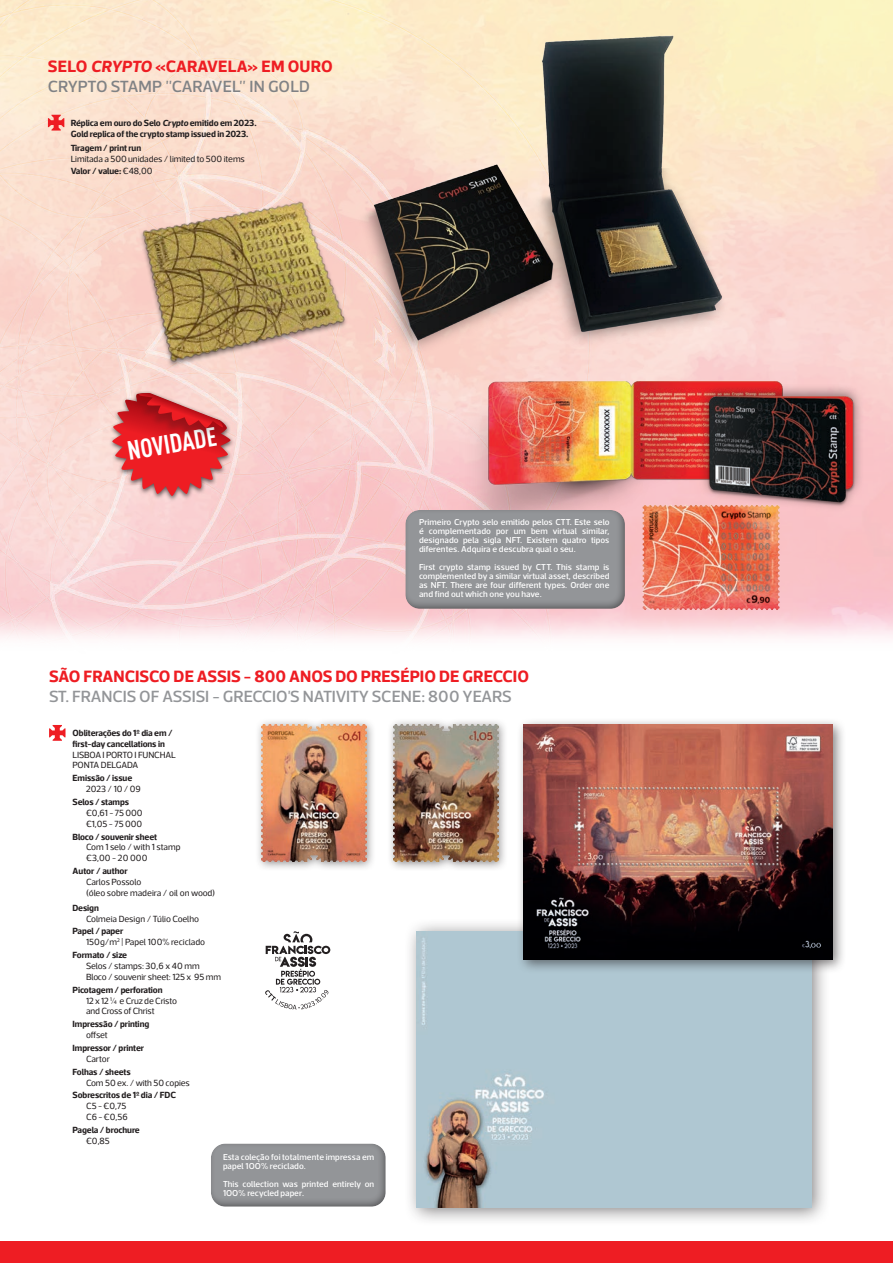
<style>
.page{position:relative;width:893px;height:1263px;background:#fff}
.page>*{position:absolute;margin:0;border:0;box-sizing:border-box;transform-origin:0 0}
.t1{font:700 26.25px "DIN Cond";color:#fff}
.t2{font:700 16.5px "Acto CTT";letter-spacing:.005em;color:#ee1d23}
.t3{font:500 16.5px "Acto CTT";color:#939598}
.t4{font:500 16.5px "Acto CTT";color:#808285}
.t5{font:9px/10.8px "Acto CTT";letter-spacing:-.01em;color:#231f20}
.t6{font:700 9px/10.8px "Acto CTT";letter-spacing:-.01em;color:#231f20}
.t7{font:500 8.7px/9px "Acto CTT";letter-spacing:.01em;color:#fff}
.s1{font-style:italic}
.s2{font-weight:400}
.s3{font-size:5.25px}
</style>
<div class="page">
<img style="left:0;top:0;width:893px;height:640px">
<img style="left:336px;top:17px;width:400px;height:356px">
<img style="left:110px;top:171px;width:270px;height:227px">
<div style="left:0;top:1242px;width:893px;height:21px;background:#ee1d23"></div>
<div style="left:403px;top:918px;width:427px;height:309px;background:#231f20;opacity:.55"></div>
<img style="left:417px;top:931px;width:394px;height:276px">
<svg style="left:49px;top:725px;width:17px;height:16px"></svg>
<div style="left:254px;top:717px;width:122px;height:154px;background:#231f20;opacity:.55"></div>
<img style="left:262px;top:725px;width:104px;height:136px">
<div style="left:386px;top:717px;width:122px;height:154px;background:#231f20;opacity:.55"></div>
<img style="left:394px;top:725px;width:104px;height:136px">
<div style="left:516px;top:717px;width:331px;height:257px;background:#231f20;opacity:.55"></div>
<img style="left:524px;top:725px;width:308px;height:235px">
<svg style="left:265px;top:931px;width:65px;height:78px"></svg>
<svg style="left:48px;top:115px;width:16px;height:16px"></svg>
<img style="left:452px;top:367px;width:342px;height:188px">
<div style="left:210px;top:1141px;width:177px;height:66px;background:#231f20;opacity:.5"></div>
<div style="left:404px;top:508px;width:222px;height:102px;background:#231f20;opacity:.5"></div>
<img style="left:633px;top:496px;width:155px;height:126px">
<div style="left:698px;top:384px;width:166px;height:129px;background:#231f20;opacity:.55"></div>
<img style="left:705px;top:386px;width:155px;height:126px">
<div style="left:109px;top:391px;width:126px;height:111px;background:#231f20;opacity:.71"></div>
<svg style="left:112px;top:393px;width:118px;height:103px;background:#df5457"></svg>
<p class="t2" style="left:48px;top:56px;width:286px">SELO <span class="s1">CRYPTO</span> «CARAVELA» EM OURO</p>
<p class="t4" style="left:48px;top:76px;width:264px">CRYPTO STAMP "CARAVEL" IN GOLD</p>
<p class="t6" style="left:71px;top:117px;width:187px">Réplica em ouro do Selo <span class="s1">Crypto</span> emitido em 2023.</p>
<p class="t6" style="left:71px;top:128px;width:179px">Gold replica of the crypto stamp issued in 2023.</p>
<p class="t6" style="left:71px;top:142px;width:72px">Tiragem / print run</p>
<p class="t5" style="left:71px;top:153px;width:176px">Limitada a 500 unidades / limited to 500 items</p>
<p class="t6" style="left:71px;top:165px;width:83px">Valor / value: <span class="s2">€48,00</span></p>
<p class="t1" style="left:125px;top:435px;width:92px;rotate:-10deg">NOVIDADE</p>
<p class="t7" style="left:419px;top:518px;width:192px;text-align:justify">Primeiro Crypto selo emitido pelos CTT. Este selo é complementado por um bem virtual similar, designado pela sigla NFT. Existem quatro tipos diferentes. Adquira e descubra qual o seu.</p>
<p class="t7" style="left:419px;top:562px;width:192px;text-align:justify">First crypto stamp issued by CTT. This stamp is complemented by a similar virtual asset, described as NFT. There are four different types. Order one and find out which one you have.</p>
<p class="t2" style="left:49px;top:666px;width:481px">SÃO FRANCISCO DE ASSIS - 800 ANOS DO PRESÉPIO DE GRECCIO</p>
<p class="t3" style="left:49px;top:686px;width:464px">ST. FRANCIS OF ASSISI - GRECCIO'S NATIVITY SCENE: 800 YEARS</p>
<p class="t6" style="left:73px;top:727px;width:102px">Obliterações do 1º dia em / first-day cancellations in</p>
<p class="t5" style="left:73px;top:749px;width:105px">LISBOA I PORTO I FUNCHAL</p>
<p class="t5" style="left:73px;top:760px;width:67px">PONTA DELGADA</p>
<p class="t6" style="left:73px;top:772px;width:61px">Emissão / issue</p>
<p class="t5" style="left:86px;top:783px;width:56px">2023 / 10 / 09</p>
<p class="t6" style="left:73px;top:796px;width:58px">Selos / stamps</p>
<p class="t5" style="left:86px;top:807px;width:58px">€0,61 - 75 000</p>
<p class="t5" style="left:86px;top:818px;width:58px">€1,05 - 75 000</p>
<p class="t6" style="left:73px;top:831px;width:86px">Bloco / souvenir sheet</p>
<p class="t5" style="left:86px;top:842px;width:96px">Com 1 selo / with 1 stamp</p>
<p class="t5" style="left:86px;top:852px;width:63px">€3,00 - 20 000</p>
<p class="t6" style="left:73px;top:865px;width:57px">Autor / author</p>
<p class="t5" style="left:86px;top:876px;width:57px">Carlos Possolo</p>
<p class="t5" style="left:86px;top:887px;width:130px">(óleo sobre madeira / oil on wood)</p>
<p class="t6" style="left:73px;top:902px;width:28px">Design</p>
<p class="t5" style="left:86px;top:913px;width:115px">Colmeia Design / Túlio Coelho</p>
<p class="t6" style="left:73px;top:926px;width:52px">Papel / paper</p>
<p class="t5" style="left:86px;top:937px;width:121px">150g/m<sup>2</sup> | Papel 100% reciclado</p>
<p class="t6" style="left:73px;top:949px;width:56px">Formato / size</p>
<p class="t5" style="left:86px;top:960px;width:115px">Selos / stamps: 30,6 x 40 mm</p>
<p class="t5" style="left:86px;top:971px;width:136px">Bloco / souvenir sheet: 125 x 95 mm</p>
<p class="t6" style="left:73px;top:984px;width:92px">Picotagem / perforation</p>
<p class="t5" style="left:86px;top:995px;width:92px">12 x 12 <sup>1</sup>⁄<span class="s3">4</span> e Cruz de Cristo and Cross of Christ</p>
<p class="t6" style="left:73px;top:1018px;width:78px">Impressão / printing</p>
<p class="t5" style="left:86px;top:1029px;width:23px">offset</p>
<p class="t6" style="left:73px;top:1042px;width:73px">Impressor / printer</p>
<p class="t5" style="left:86px;top:1053px;width:25px">Cartor</p>
<p class="t6" style="left:73px;top:1066px;width:60px">Folhas / sheets</p>
<p class="t5" style="left:86px;top:1077px;width:105px">Com 50 ex. / with 50 copies</p>
<p class="t6" style="left:73px;top:1090px;width:105px">Sobrescritos de 1º dia / FDC</p>
<p class="t5" style="left:86px;top:1101px;width:42px">C5 - €0,75</p>
<p class="t5" style="left:86px;top:1111px;width:43px">C6 - €0,56</p>
<p class="t6" style="left:73px;top:1124px;width:69px">Pagela / brochure</p>
<p class="t5" style="left:86px;top:1135px;width:25px">€0,85</p>
<p class="t7" style="left:223px;top:1153px;width:153px">Esta coleção foi totalmente impressa em papel 1OO% reciclado.</p>
<p class="t7" style="left:223px;top:1179px;width:153px">This collection was printed entirely on<br>1OO% recycled paper.</p>
</div>
